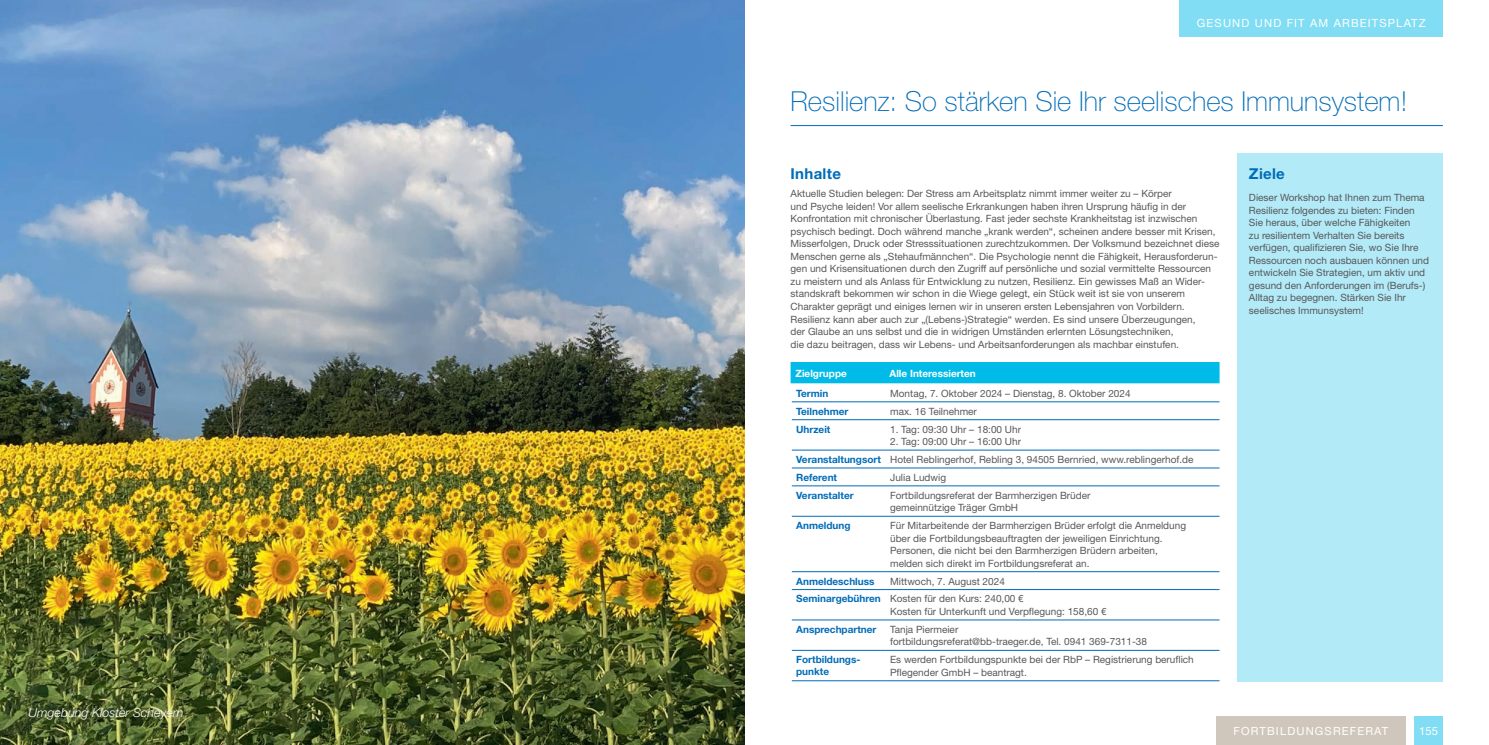
<style>
.page{position:relative;width:1489px;height:745px;background:#fff}
.page>*{position:absolute;margin:0;border:0;box-sizing:border-box;transform-origin:0 0}
.t1{font:100 27.5px "Helvetica Neue";color:#006cb7}
.t2{font:700 15px "Helvetica Neue";letter-spacing:.02em;color:#006cb7}
.t3{font:italic 300 12.5px "Helvetica Neue";color:#fff}
.t4{font:11.25px "Helvetica Neue";letter-spacing:.1em;color:#fff}
.t5{font:10px/12.5px "Helvetica Neue";color:#57585a}
.t6{font:700 10px/12px "Helvetica Neue";color:#006cb7}
.t7{font:700 10px "Helvetica Neue";color:#fff}
.s1{font-weight:700;color:#006cb7}
</style>
<div class="page">
<div style="left:1414px;top:716px;width:28px;height:28px;background:#80ddf3"></div>
<div style="left:1216px;top:716px;width:189px;height:28px;background:#cfc7bb"></div>
<div style="left:1179px;top:0;width:263px;height:37px;background:#80ddf3"></div>
<hr style="left:790px;top:125px;width:652px;height:1px;background:#006cb7">
<div style="left:1237px;top:153px;width:205px;height:527px;background:#b3eaf7"></div>
<div style="left:790px;top:362px;width:429px;height:21px;background:#00bbe7"></div>
<hr style="left:791px;top:401px;width:94px;height:1px;background:#006cb7">
<hr style="left:885px;top:401px;width:334px;height:1px;background:#006cb7">
<hr style="left:791px;top:419px;width:94px;height:1px;background:#006cb7">
<hr style="left:885px;top:419px;width:334px;height:1px;background:#006cb7">
<hr style="left:791px;top:449px;width:94px;height:1px;background:#006cb7">
<hr style="left:885px;top:449px;width:334px;height:1px;background:#006cb7">
<hr style="left:791px;top:467px;width:94px;height:1px;background:#006cb7">
<hr style="left:885px;top:467px;width:334px;height:1px;background:#006cb7">
<hr style="left:791px;top:485px;width:94px;height:1px;background:#006cb7">
<hr style="left:885px;top:485px;width:334px;height:1px;background:#006cb7">
<hr style="left:791px;top:515px;width:94px;height:1px;background:#006cb7">
<hr style="left:885px;top:515px;width:334px;height:1px;background:#006cb7">
<hr style="left:791px;top:571px;width:94px;height:1px;background:#006cb7">
<hr style="left:885px;top:571px;width:334px;height:1px;background:#006cb7">
<hr style="left:791px;top:589px;width:94px;height:1px;background:#006cb7">
<hr style="left:885px;top:589px;width:334px;height:1px;background:#006cb7">
<hr style="left:791px;top:619px;width:94px;height:1px;background:#006cb7">
<hr style="left:885px;top:619px;width:334px;height:1px;background:#006cb7">
<hr style="left:791px;top:649px;width:94px;height:1px;background:#006cb7">
<hr style="left:885px;top:649px;width:334px;height:1px;background:#006cb7">
<hr style="left:791px;top:680px;width:94px;height:1px;background:#006cb7">
<hr style="left:885px;top:680px;width:334px;height:1px;background:#006cb7">
<img style="left:0;top:0;width:744px;height:744px">
<p class="t3" style="left:28px;top:704px;width:157px">Umgebung Kloster Scheyern</p>
<p class="t4" style="left:1196px;top:16px;width:230px">GESUND UND FIT AM ARBEITSPLATZ</p>
<h1 class="t1" style="left:790px;top:86px;width:618px">Resilienz: So stärken Sie Ihr seelisches Immunsystem!</h1>
<h2 class="t2" style="left:790px;top:164px;width:52px">Inhalte</h2>
<p class="t5" style="left:790px;top:187px;width:430px">Aktuelle Studien belegen: Der Stress am Arbeitsplatz nimmt immer weiter zu – Körper<br>und Psyche leiden! Vor allem seelische Erkrankungen haben ihren Ursprung häufig in der Konfrontation mit chronischer Überlastung. Fast jeder sechste Krankheitstag ist inzwischen psychisch bedingt. Doch während manche „krank werden“, scheinen andere besser mit Krisen, Misserfolgen, Druck oder Stresssituationen zurechtzukommen. Der Volksmund bezeichnet diese Menschen gerne als „Stehaufmännchen“. Die Psychologie nennt die Fähigkeit, Herausforderun&shy;gen und Krisensituationen durch den Zugriff auf persönliche und sozial vermittelte Ressourcen zu meistern und als Anlass für Entwicklung zu nutzen, Resilienz. Ein gewisses Maß an Wider&shy;standskraft bekommen wir schon in die Wiege gelegt, ein Stück weit ist sie von unserem Charakter geprägt und einiges lernen wir in unseren ersten Lebensjahren von Vorbildern.<br>Resilienz kann aber auch zur „(Lebens-)Strategie“ werden. Es sind unsere Überzeugungen,<br>der Glaube an uns selbst und die in widrigen Umständen erlernten Lösungstechniken,<br>die dazu beitragen, dass wir Lebens- und Arbeitsanforderungen als machbar einstufen.</p>
<p class="t7" style="left:795px;top:366px;width:53px">Zielgruppe</p>
<p class="t7" style="left:889px;top:366px;width:88px">Alle Interessierten</p>
<p class="t6" style="left:796px;top:387px;width:34px">Termin</p>
<p class="t5" style="left:890px;top:386px;width:242px">Montag, 7. Oktober 2024 – Dienstag, 8. Oktober 2024</p>
<p class="t6" style="left:796px;top:404px;width:54px">Teilnehmer</p>
<p class="t5" style="left:890px;top:404px;width:88px">max. 16 Teilnehmer</p>
<p class="t6" style="left:796px;top:422px;width:36px">Uhrzeit</p>
<p class="t5" style="left:890px;top:422px;width:132px">1. Tag: 09:30 Uhr – 18:00 Uhr</p>
<p class="t5" style="left:796px;top:432px;width:399px;line-height:17.9px;text-indent:94px">2. Tag: 09:00 Uhr – 16:00 Uhr<br><span class="s1">Veranstaltungsort</span> Hotel Reblingerhof, Rebling 3, 94505 Bernried, www.reblingerhof.de<br><span class="s1">Referent</span></p>
<p class="t5" style="left:890px;top:470px;width:57px">Julia Ludwig</p>
<p class="t6" style="left:796px;top:488px;width:59px">Veranstalter</p>
<p class="t5" style="left:890px;top:488px;width:202px">Fortbildungsreferat der Barmherzigen Brüder gemeinnützige Träger GmbH</p>
<p class="t6" style="left:796px;top:519px;width:56px">Anmeldung</p>
<p class="t5" style="left:890px;top:519px;width:297px">Für Mitarbeitende der Barmherzigen Brüder erfolgt die Anmeldung über die Fortbildungsbeauftragten der jeweiligen Einrichtung.<br>Personen, die nicht bei den Barmherzigen Brüdern arbeiten, melden sich direkt im Fortbildungsreferat an.</p>
<p class="t6" style="left:796px;top:574px;width:80px">Anmeldeschluss</p>
<p class="t5" style="left:796px;top:571px;width:229px;line-height:17.9px;text-indent:94px">Mittwoch, 7. August 2024<br><span class="s1">Seminargebühren</span> Kosten für den Kurs: 240,00 €</p>
<p class="t5" style="left:890px;top:604px;width:218px">Kosten für Unterkunft und Verpflegung: 158,60 €</p>
<p class="t6" style="left:796px;top:622px;width:82px">Ansprechpartner</p>
<p class="t5" style="left:890px;top:622px;width:258px">Tanja Piermeier<br>fortbildungsreferat@bb-traeger.de, Tel. 0941 369-7311-38</p>
<p class="t6" style="left:796px;top:653px;width:66px">Fortbildungs&shy;punkte</p>
<p class="t5" style="left:890px;top:652px;width:305px">Es werden Fortbildungspunkte bei der RbP – Registrierung beruflich<br>Pflegender GmbH – beantragt.</p>
<h2 class="t2" style="left:1248px;top:164px;width:37px">Ziele</h2>
<p class="t5" style="left:1248px;top:191px;width:182px">Dieser Workshop hat Ihnen zum Thema Resilienz folgendes zu bieten: Finden Sie heraus, über welche Fähigkeiten<br>zu resilientem Verhalten Sie bereits verfügen, qualifizieren Sie, wo Sie Ihre Ressourcen noch ausbauen können und entwickeln Sie Strategien, um aktiv und gesund den Anforderungen im (Berufs-)<br>Alltag zu begegnen. Stärken Sie Ihr seelisches Immunsystem!</p>
<p class="t4" style="left:1233px;top:724px;width:156px">FORTBILDUNGSREFERAT</p>
<p class="t4" style="left:1418px;top:724px;width:20px">155</p>
</div>
